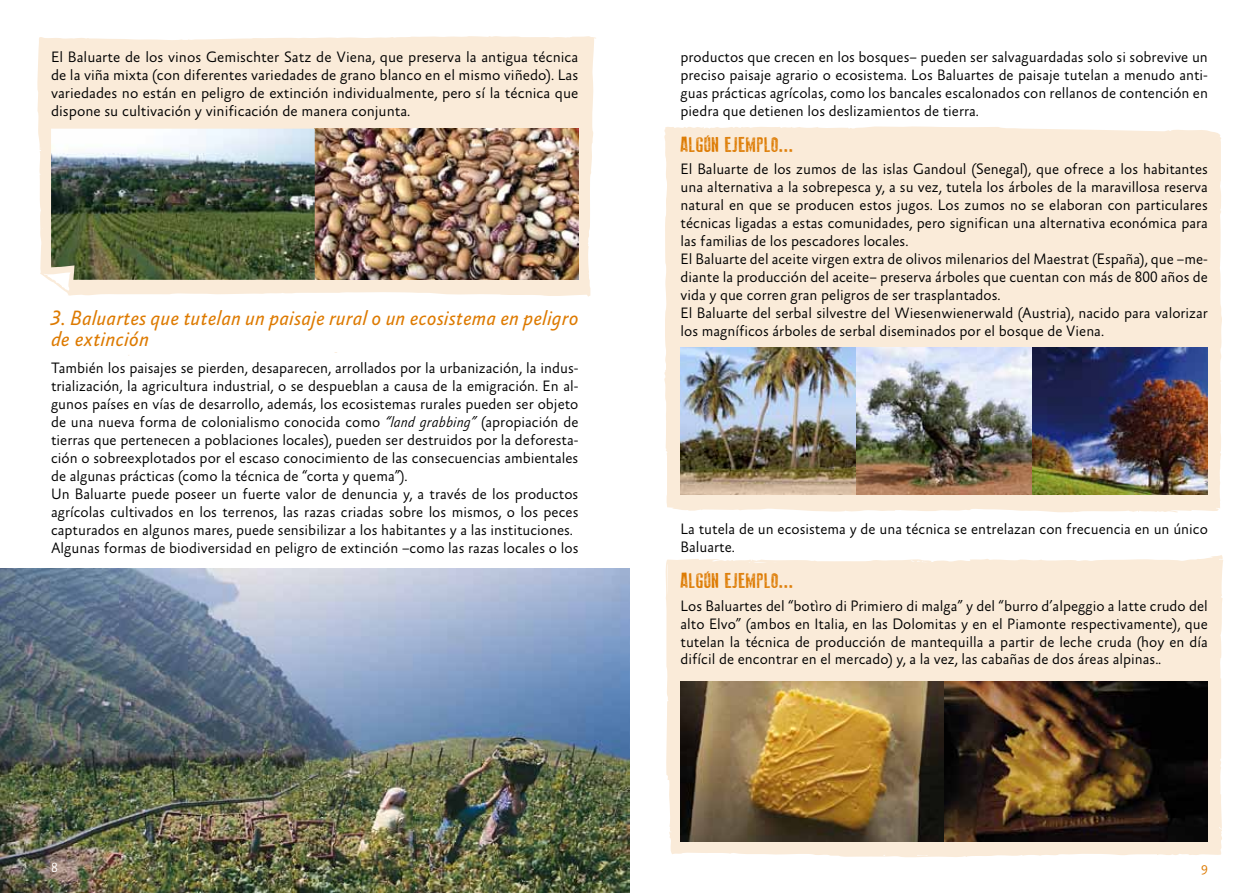
<style>
.page{position:relative;width:1259px;height:893px;background:#fff}
.page>*{position:absolute;margin:0;border:0;box-sizing:border-box;transform-origin:0 0}
.t1{font:italic 21px/21px "Absara Sans TF";color:#dd7a00}
.t2{font:21px "Old Press";letter-spacing:.02em;color:#dd7a00}
.t3{font:300 15.3px/18px "Absara Sans TF";color:#000;text-align:justify}
.t4{font:300 13.5px "Absara Sans";color:#dd7a00}
.t5{font:300 13.5px "Absara Sans";color:#fff}
.s1{font-style:italic}
</style>
<div class="page">
<div style="left:664px;top:126px;width:558px;height:387px;background:#faebd9"></div>
<svg style="left:37px;top:36px;width:559px;height:261px;background:#faecdc"></svg>
<svg style="left:665px;top:555px;width:558px;height:302px;background:#f9ebda"></svg>
<img style="left:680px;top:348px;width:528px;height:147px">
<img style="left:680px;top:682px;width:528px;height:160px">
<img style="left:0;top:569px;width:629px;height:324px">
<img style="left:51px;top:129px;width:527px;height:151px">
<p class="t3" style="left:51px;top:49px;width:529px">El Baluarte de los vinos Gemischter Satz de Viena, que preserva la antigua técnica de la viña mixta (con diferentes variedades de grano blanco en el mismo viñedo). Las variedades no están en peligro de extinción individualmente, pero sí la técnica que dispone su cultivación y vinificación de manera conjunta.</p>
<h1 class="t1" style="left:51px;top:309px;width:529px">3. Baluartes que tutelan un paisaje rural o un ecosistema en peligro de extinción</h1>
<p class="t3" style="left:51px;top:360px;width:529px;text-align:left">También los paisajes se pierden, desaparecen, arrollados por la urbanización, la indus&shy;trialización, la agricultura industrial, o se despueblan a causa de la emigración. En al&shy;gunos países en vías de desarrollo, además, los ecosistemas rurales pueden ser objeto de una nueva forma de colonialismo conocida como <span class="s1">“land grabbing”</span> (apropiación de tierras que pertenecen a poblaciones locales), pueden ser destruidos por la deforesta&shy;ción o sobreexplotados por el escaso conocimiento de las consecuencias ambientales de algunas prácticas (como la técnica de “corta y quema”).<br>Un Baluarte puede poseer un fuerte valor de denuncia y, a través de los productos agrícolas cultivados en los terrenos, las razas criadas sobre los mismos, o los peces capturados en algunos mares, puede sensibilizar a los habitantes y a las instituciones.<br>Algunas formas de biodiversidad en peligro de extinción –como las razas locales o los</p>
<p class="t5" style="left:51px;top:861px;width:8px">8</p>
<p class="t3" style="left:680px;top:49px;width:529px">productos que crecen en los bosques– pueden ser salvaguardadas solo si sobrevive un preciso paisaje agrario o ecosistema. Los Baluartes de paisaje tutelan a menudo anti&shy;guas prácticas agrícolas, como los bancales escalonados con rellanos de contención en piedra que detienen los deslizamientos de tierra.</p>
<h1 class="t2" style="left:680px;top:133px;width:115px">ALGÚN EJEMPLO...</h1>
<p class="t3" style="left:680px;top:161px;width:529px;text-align:left">El Baluarte de los zumos de las islas Gandoul (Senegal), que ofrece a los habitantes una alternativa a la sobrepesca y, a su vez, tutela los árboles de la maravillosa reserva natural en que se producen estos jugos. Los zumos no se elaboran con particulares técnicas ligadas a estas comunidades, pero significan una alternativa económica para las familias de los pescadores locales.<br>El Baluarte del aceite virgen extra de olivos milenarios del Maestrat (España), que –me&shy;diante la producción del aceite– preserva árboles que cuentan con más de 800 años de vida y que corren gran peligros de ser trasplantados.<br>El Baluarte del serbal silvestre del Wiesenwienerwald (Austria), nacido para valorizar los magníficos árboles de serbal diseminados por el bosque de Viena.</p>
<p class="t3" style="left:680px;top:521px;width:529px">La tutela de un ecosistema y de una técnica se entrelazan con frecuencia en un único<br>Baluarte.</p>
<h1 class="t2" style="left:680px;top:569px;width:115px">ALGÚN EJEMPLO...</h1>
<p class="t3" style="left:680px;top:597px;width:529px">Los Baluartes del “botìro di Primiero di malga” y del “burro d’alpeggio a latte crudo del alto Elvo” (ambos en Italia, en las Dolomitas y en el Piamonte respectivamente), que tutelan la técnica de producción de mantequilla a partir de leche cruda (hoy en día difícil de encontrar en el mercado) y, a la vez, las cabañas de dos áreas alpinas..</p>
<p class="t4" style="left:1201px;top:861px;width:8px">9</p>
</div>
